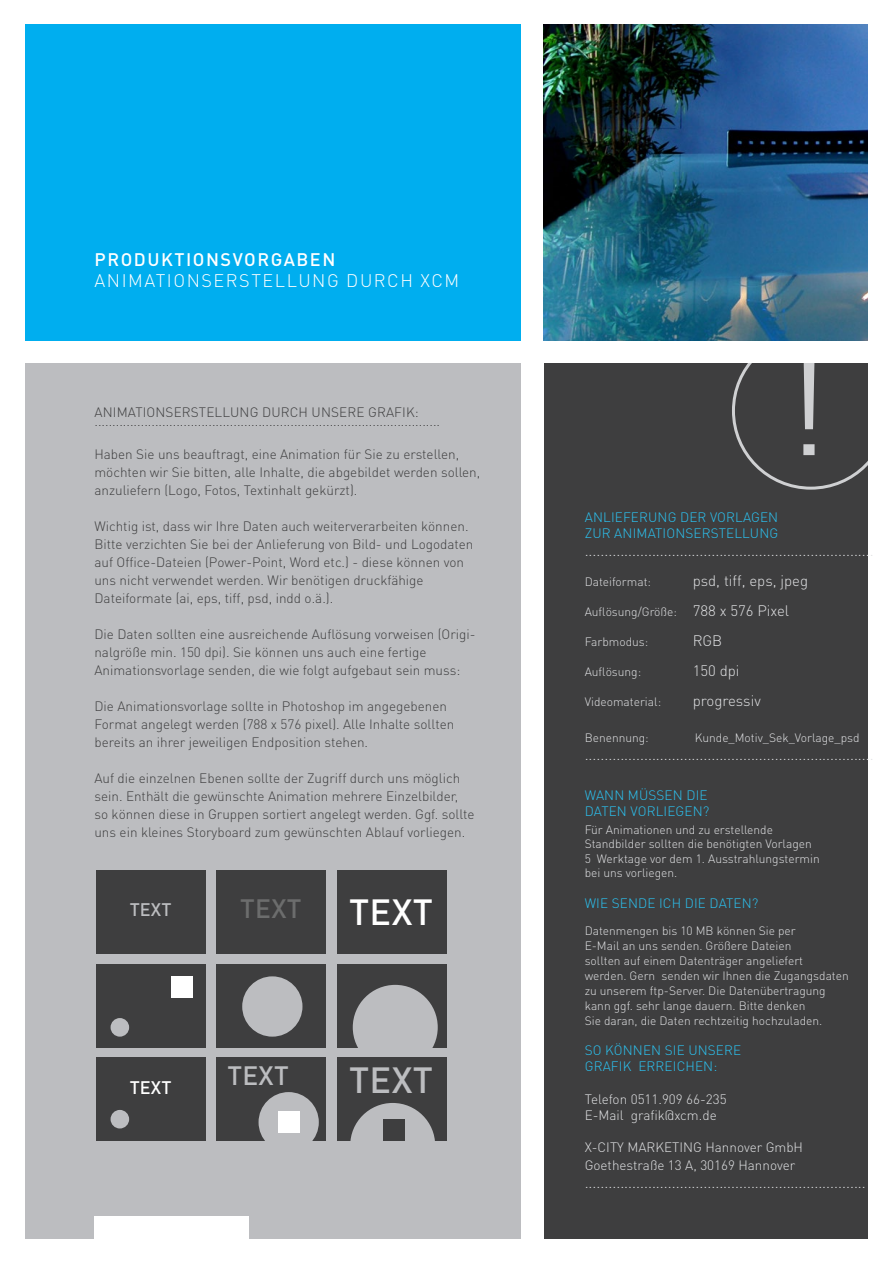
<style>
.page{position:relative;width:893px;height:1263px;background:#fff}
.page>*{position:absolute;margin:0;border:0;box-sizing:border-box;transform-origin:0 0}
.t1{font:129.3px "DIN Pro";color:#cfd0d2}
.t2{font:500 36px "DIN Pro";color:#fff}
.t3{font:500 36px "DIN Pro";color:#bcbdc0}
.t4{font:500 26.25px "DIN Pro";color:#6c6d6d}
.t5{font:500 26.25px "DIN Pro";color:#bcbdc0}
.t6{font:300 18px "DIN Pro";letter-spacing:.085em;color:#fff}
.t7{font:500 18px "DIN Pro";letter-spacing:.085em;color:#fff}
.t8{font:500 18px "DIN Pro";color:#bcbdc0}
.t9{font:300 15px "DIN Pro";color:#e1e2e4}
.t10{font:300 13.5px/18px "DIN Pro";color:#3e3e3f}
.t11{font:300 13.5px/16.2px "DIN Pro";letter-spacing:.01em;color:#2bc4f3}
.t12{font:300 13.5px/16.2px "DIN Pro";color:#e1e2e4}
.t13{font:300 12px/15px "DIN Pro";color:#e1e2e4}
.s1{font-size:15px}
</style>
<div class="page">
<div style="left:26px;top:363px;width:841px;height:876px;background:#bcbdc0"></div>
<div style="left:26px;top:24px;width:841px;height:317px;background:#00aeef"></div>
<div style="left:521px;top:9px;width:324px;height:1242px;background:#fff"></div>
<div style="left:544px;top:363px;width:323px;height:876px;background:#3e3e3f"></div>
<svg style="left:732px;top:363px;width:135px;height:127px"></svg>
<div style="left:94px;top:1216px;width:155px;height:35px;background:#fff"></div>
<div style="left:96px;top:870px;width:110px;height:84px;background:#3e3e3f"></div>
<div style="left:96px;top:964px;width:110px;height:84px;background:#3e3e3f"></div>
<div style="left:96px;top:1057px;width:110px;height:84px;background:#3e3e3f"></div>
<div style="left:216px;top:870px;width:110px;height:84px;background:#3e3e3f"></div>
<div style="left:216px;top:964px;width:110px;height:84px;background:#3e3e3f"></div>
<div style="left:216px;top:1057px;width:110px;height:84px;background:#3e3e3f"></div>
<div style="left:337px;top:870px;width:109px;height:84px;background:#3e3e3f"></div>
<div style="left:337px;top:964px;width:109px;height:84px;background:#3e3e3f"></div>
<div style="left:111px;top:1018px;width:18px;height:19px;background:#bcbdc0;border-radius:50%"></div>
<div style="left:111px;top:1110px;width:18px;height:18px;background:#bcbdc0;border-radius:50%"></div>
<div style="left:242px;top:976px;width:60px;height:61px;background:#bcbdc0;border-radius:50%"></div>
<div style="left:259px;top:1092px;width:60px;height:60px;background:#bcbdc0;border-radius:50%"></div>
<div style="left:353px;top:985px;width:85px;height:85px;background:#bcbdc0;border-radius:50%"></div>
<div style="left:337px;top:1057px;width:109px;height:84px;background:#3e3e3f"></div>
<div style="left:350px;top:1103px;width:85px;height:85px;background:#bcbdc0;border-radius:50%"></div>
<div style="left:383px;top:1119px;width:21px;height:22px;background:#3e3e3f"></div>
<div style="left:172px;top:976px;width:21px;height:22px;background:#fff"></div>
<div style="left:278px;top:1111px;width:21px;height:22px;background:#fff"></div>
<img style="left:544px;top:24px;width:323px;height:317px">
<h3 class="t7" style="left:95px;top:247px;width:242px">PRODUKTIONSVORGABEN</h3>
<h3 class="t6" style="left:95px;top:269px;width:366px">ANIMATIONSERSTELLUNG DURCH XCM</h3>
<p class="t10" style="left:94px;top:403px;width:326px">ANIMATIONSERSTELLUNG DURCH UNSERE GRAFIK:</p>
<p class="t10" style="left:94px;top:412px;width:347px">.................................................................................................</p>
<p class="t10" style="left:94px;top:444px;width:387px">Haben Sie uns beauftragt, eine Animation für Sie zu erstellen, möchten wir Sie bitten, alle Inhalte, die abgebildet werden sollen, anzuliefern (Logo, Fotos, Textinhalt gekürzt).</p>
<p class="t10" style="left:94px;top:516px;width:381px">Wichtig ist, dass wir Ihre Daten auch weiterverarbeiten können.<br>Bitte verzichten Sie bei der Anlieferung von Bild- und Logodaten auf Office-Dateien (Power-Point, Word etc.) - diese können von uns nicht verwendet werden. Wir benötigen druckfähige Dateiformate (ai, eps, tiff, psd, indd o.ä.).</p>
<p class="t10" style="left:94px;top:624px;width:383px">Die Daten sollten eine ausreichende Auflösung vorweisen (Origi&shy;nalgröße min. 150 dpi). Sie können uns auch eine fertige<br>Animationsvorlage senden, die wie folgt aufgebaut sein muss:</p>
<p class="t10" style="left:94px;top:696px;width:361px">Die Animationsvorlage sollte in Photoshop im angegebenen<br>Format angelegt werden (788 x 576 pixel). Alle Inhalte sollten bereits an ihrer jeweiligen Endposition stehen.</p>
<p class="t10" style="left:94px;top:768px;width:382px">Auf die einzelnen Ebenen sollte der Zugriff durch uns möglich sein. Enthält die gewünschte Animation mehrere Einzelbilder, so können diese in Gruppen sortiert angelegt werden. Ggf. sollte uns ein kleines Storyboard zum gewünschten Ablauf vorliegen.</p>
<h3 class="t8" style="left:130px;top:898px;width:43px">TEXT</h3>
<h2 class="t2" style="left:349px;top:887px;width:85px">TEXT</h2>
<h3 class="t4" style="left:240px;top:891px;width:63px">TEXT</h3>
<h3 class="t7" style="left:130px;top:1075px;width:43px">TEXT</h3>
<h3 class="t5" style="left:227px;top:1058px;width:63px">TEXT</h3>
<h2 class="t3" style="left:349px;top:1056px;width:85px">TEXT</h2>
<h1 class="t1" style="left:787px;top:320px;width:42px">!</h1>
<p class="t11" style="left:585px;top:508px;width:195px">ANLIEFERUNG DER VORLAGEN<br>ZUR ANIMATIONSERSTELLUNG</p>
<p class="t9" style="left:585px;top:540px;width:291px">.........................................................................</p>
<p class="t13" style="left:585px;top:573px;width:68px">Dateiformat:</p>
<p class="t9" style="left:693px;top:570px;width:117px">psd, tiff, eps, jpeg</p>
<p class="t13" style="left:585px;top:603px;width:206px">Auflösung/Größe: <span class="s1">788 x 576 Pixel</span></p>
<p class="t13" style="left:585px;top:633px;width:65px">Farbmodus:</p>
<p class="t9" style="left:693px;top:630px;width:31px">RGB</p>
<p class="t13" style="left:585px;top:663px;width:58px">Auflösung:</p>
<p class="t9" style="left:693px;top:660px;width:48px">150 dpi</p>
<p class="t13" style="left:585px;top:693px;width:78px">Videomaterial:</p>
<p class="t9" style="left:693px;top:690px;width:70px">progressiv</p>
<p class="t13" style="left:585px;top:729px;width:66px">Benennung:</p>
<p class="t13" style="left:695px;top:729px;width:166px">Kunde_Motiv_Sek_Vorlage_psd</p>
<p class="t9" style="left:585px;top:744px;width:291px">.........................................................................</p>
<p class="t11" style="left:585px;top:786px;width:126px">WANN MÜSSEN DIE<br>DATEN VORLIEGEN?</p>
<p class="t13" style="left:585px;top:822px;width:237px;line-height:14.4px">Für Animationen und zu erstellende Standbilder sollten die benötigten Vorlagen 5 Werktage vor dem 1. Ausstrahlungstermin bei uns vorliegen.</p>
<p class="t11" style="left:585px;top:894px;width:175px">WIE SENDE ICH DIE DATEN?</p>
<p class="t13" style="left:585px;top:922px;width:266px">Datenmengen bis 10 MB können Sie per<br>E-Mail an uns senden. Größere Dateien<br>sollten auf einem Datenträger angeliefert<br>werden. Gern senden wir Ihnen die Zugangsdaten zu unserem ftp-Server. Die Datenübertragung kann ggf. sehr lange dauern. Bitte denken<br>Sie daran, die Daten rechtzeitig hochzuladen.</p>
<p class="t11" style="left:585px;top:1041px;width:158px">SO KÖNNEN SIE UNSERE<br>GRAFIK ERREICHEN:</p>
<p class="t12" style="left:585px;top:1090px;width:144px">Telefon 0511.909 66-235<br>E-Mail grafik@xcm.de</p>
<p class="t12" style="left:585px;top:1138px;width:220px;line-height:18px">X-CITY MARKETING Hannover GmbH<br>Goethestraße 13 A, 30169 Hannover</p>
<p class="t9" style="left:585px;top:1173px;width:283px">.......................................................................</p>
</div>
